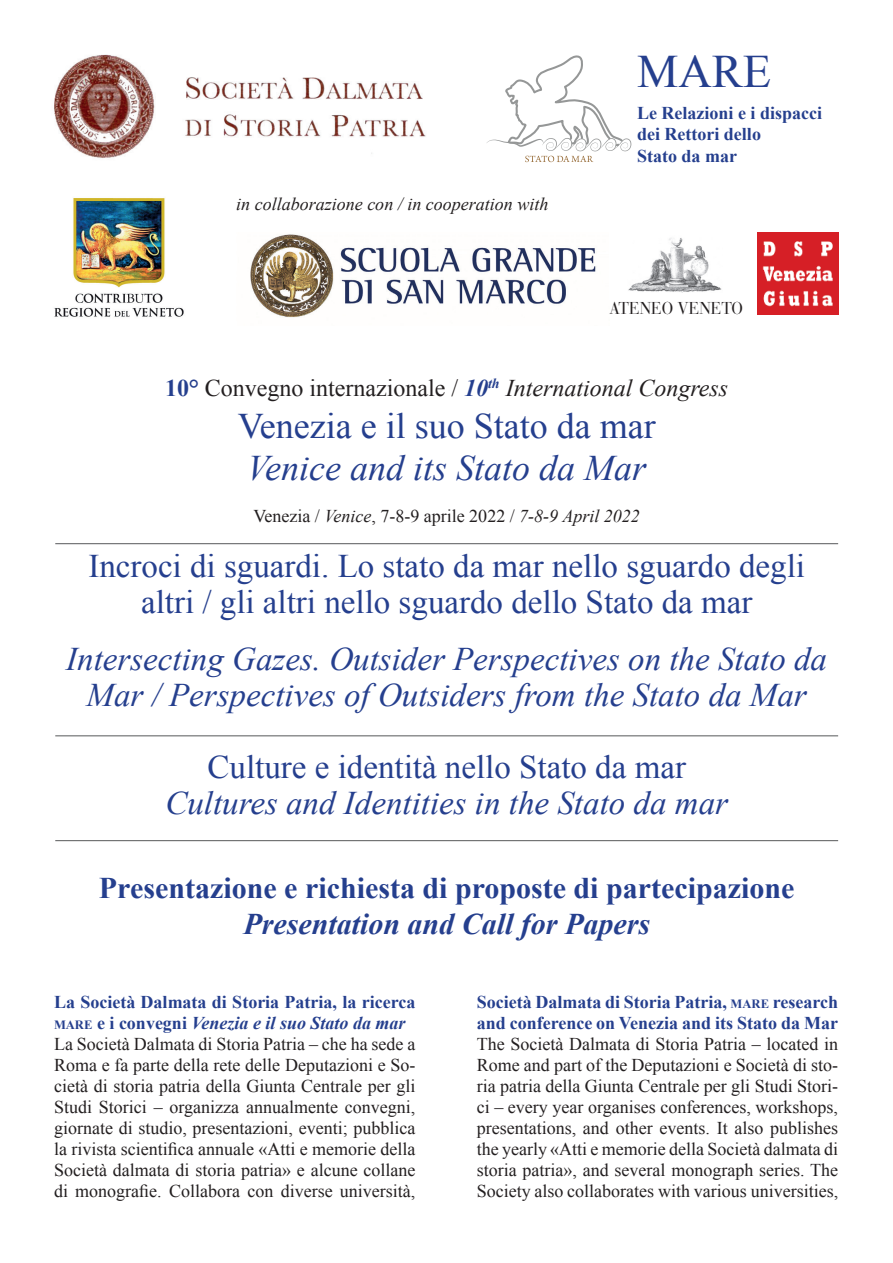
<style>
.page{position:relative;width:893px;height:1263px;background:#fff}
.page>*{position:absolute;margin:0;border:0;box-sizing:border-box;transform-origin:0 0}
.t1{font:46.5px "Times New Roman";color:#253f8e}
.t2{font:36px "Times New Roman";color:#253f8e}
.t3{font:italic 36px "Times New Roman";color:#253f8e}
.t4{font:italic 33px/36px "Times New Roman";color:#253f8e;text-align:center}
.t5{font:33px/36px "Times New Roman";color:#253f8e;text-align:center}
.t6{font:700 30px "Times New Roman";color:#253f8e}
.t7{font:italic 700 30px "Times New Roman";color:#253f8e}
.t8{font:24px "Times New Roman";color:#231f20}
.t9{font:18px/21px "Times New Roman";color:#231f20}
.t10{font:700 18px/21.6px "Times New Roman";color:#253f8e}
.t11{font:italic 18px "Times New Roman";color:#231f20}
.t12{font:17.1px "Bauer Bodoni Std";color:#231f20;scale:.93 1}
.s1{font-weight:700;color:#253f8e}
.s2{font-weight:700;font-style:italic;color:#253f8e}
.s3{font-style:italic}
.s4{font-weight:700;font-size:12.6px;color:#253f8e}
.s5{font-size:12.6px}
</style>
<div class="page">
<img style="left:250px;top:234px;width:346px;height:84px">
<img style="left:54px;top:54px;width:372px;height:104px">
<svg style="left:486px;top:55px;width:145px;height:107px"></svg>
<img style="left:54px;top:198px;width:130px;height:119px">
<img style="left:628px;top:238px;width:94px;height:54px">
<img style="left:757px;top:233px;width:82px;height:82px">
<hr style="left:55px;top:543px;width:783px;height:1px;background:#57585a">
<hr style="left:55px;top:735px;width:783px;height:1px;background:#57585a">
<hr style="left:55px;top:840px;width:783px;height:1px;background:#57585a">
<p class="t11" style="left:236px;top:192px;width:314px">in collaborazione con / in cooperation with</p>
<h1 class="t1" style="left:637px;top:40px;width:136px">MARE</h1>
<p class="t10" style="left:637px;top:101px;width:187px">Le Relazioni e i dispacci dei Rettori dello<br>Stato da mar</p>
<p class="t12" style="left:609px;top:297px;width:145px">ATENEO VENETO</p>
<h3 class="t8" style="left:165px;top:372px;width:564px"><span class="s1">10°</span> Convegno internazionale / <span class="s2">10</span><sup>th</sup> <span class="s3">International Congress</span></h3>
<h2 class="t2" style="left:238px;top:402px;width:419px">Venezia e il suo Stato da mar</h2>
<h2 class="t3" style="left:247px;top:443px;width:400px">Venice and its Stato da Mar</h2>
<p class="t9" style="left:253px;top:505px;width:388px">Venezia / <span class="s3">Venice</span>, 7-8-9 aprile 2022 / <span class="s3">7-8-9 April 2022</span></p>
<h3 class="t5" style="left:88px;top:548px;width:718px">Incroci di sguardi. Lo stato da mar nello sguardo degli altri / gli altri nello sguardo dello Stato da mar</h3>
<h3 class="t4" style="left:66px;top:640px;width:762px">Intersecting Gazes. Outsider Perspectives on the Stato da<br>Mar / Perspectives of Outsiders from the Stato da Mar</h3>
<h3 class="t5" style="left:207px;top:749px;width:480px">Culture e identità nello Stato da mar</h3>
<h3 class="t4" style="left:165px;top:784px;width:564px">Cultures and Identities in the Stato da mar</h3>
<h3 class="t6" style="left:99px;top:868px;width:697px">Presentazione e richiesta di proposte di partecipazione</h3>
<h3 class="t7" style="left:243px;top:903px;width:408px">Presentation and Call for Papers</h3>
<p class="t9" style="left:54px;top:991px;width:363px"><span class="s1">La Società Dalmata di Storia Patria, la ricerca </span><span class="s4">MARE</span> <span class="s1">e i convegni</span> <span class="s2">Venezia e il suo Stato da mar </span>La Società Dalmata di Storia Patria – che ha sede a Roma e fa parte della rete delle Deputazioni e So&shy;cietà di storia patria della Giunta Centrale per gli Studi Storici – organizza annualmente convegni, giornate di studio, presentazioni, eventi; pubblica la rivista scientifica annuale «Atti e memorie della Società dalmata di storia patria» e alcune collane di monografie. Collabora con diverse università,</p>
<p class="t10" style="left:477px;top:991px;width:363px;line-height:21px">Società Dalmata di Storia Patria, <span class="s5">MARE</span> research and conference on Venezia and its Stato da Mar</p>
<p class="t9" style="left:477px;top:1033px;width:363px;text-align:justify">The Società Dalmata di Storia Patria – located in Rome and part of the Deputazioni e Società di sto&shy;ria patria della Giunta Centrale per gli Studi Stori&shy;ci – every year organises conferences, workshops, presentations, and other events. It also publishes the yearly «Atti e memorie della Società dalmata di storia patria», and several monograph series. The Society also collaborates with various universities,</p>
</div>
